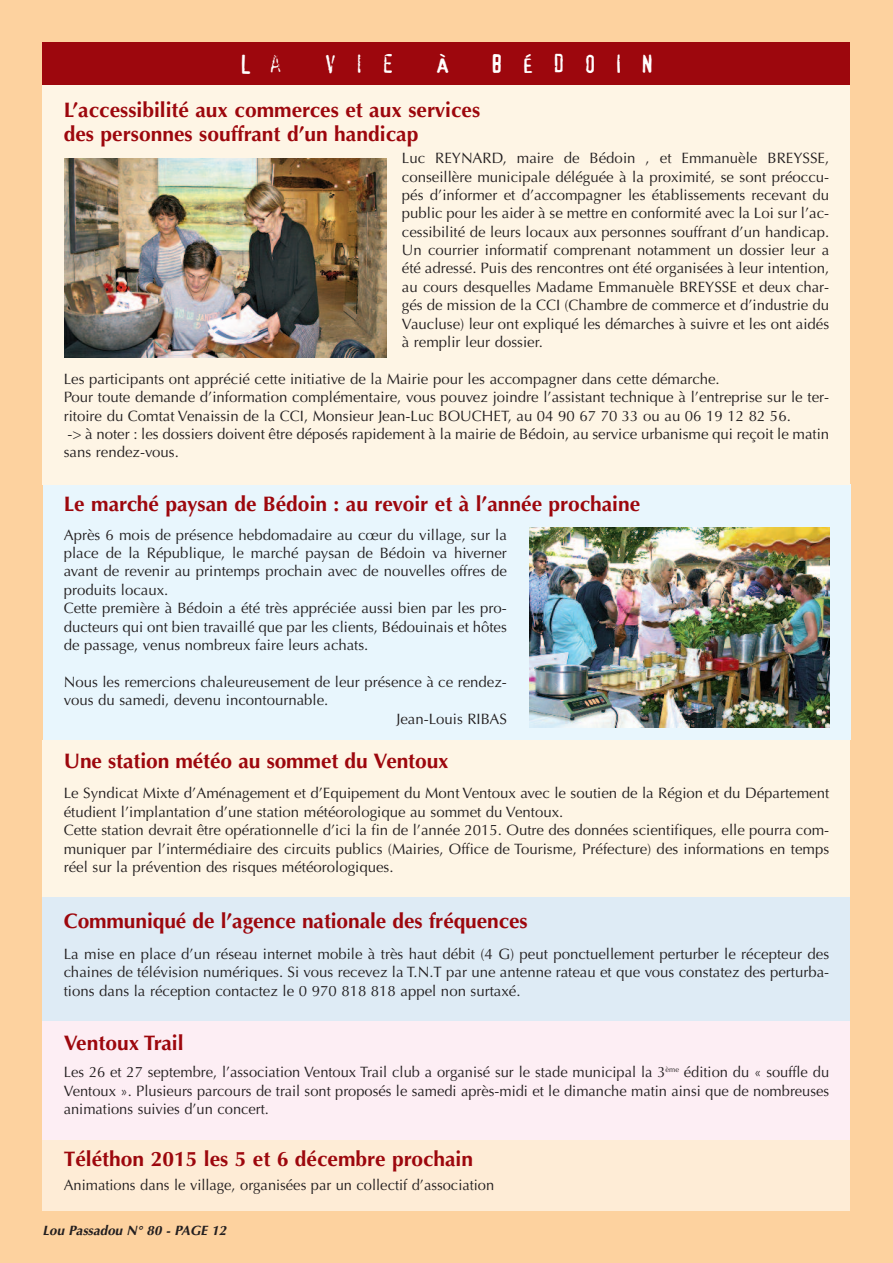
<style>
.page{position:relative;width:893px;height:1263px;background:#fdd29f}
.page>*{position:absolute;margin:0;border:0;box-sizing:border-box;transform-origin:0 0}
.t1{font:24.75px "Confidential";letter-spacing:.75em;color:#fff}
.t2{font:700 21px/24px "Optima";color:#9d070d}
.t3{font:15px/18.5px "Optima";color:#231f20}
.t4{font:italic 700 13.5px "Optima";color:#231f20}
</style>
<div class="page">
<div style="left:43px;top:43px;width:807px;height:42px;background:#9d070d"></div>
<div style="left:43px;top:1020px;width:807px;height:120px;background:#fdeef4"></div>
<div style="left:43px;top:485px;width:807px;height:255px;background:#e8f6fd"></div>
<div style="left:43px;top:85px;width:807px;height:400px;background:#fef5e5"></div>
<div style="left:43px;top:1140px;width:807px;height:70px;background:#feecd6"></div>
<img style="left:529px;top:528px;width:300px;height:199px">
<img style="left:65px;top:159px;width:322px;height:199px">
<div style="left:43px;top:740px;width:807px;height:157px;background:#fef5e5"></div>
<div style="left:43px;top:897px;width:807px;height:123px;background:#deebf5"></div>
<h1 class="t1" style="left:239px;top:50px;width:44px">L A</h1>
<h1 class="t1" style="left:324px;top:50px;width:72px">VIE</h1>
<h1 class="t1" style="left:436px;top:50px;width:14px">À</h1>
<h1 class="t1" style="left:491px;top:50px;width:164px">BÉDOIN</h1>
<h2 class="t2" style="left:64px;top:98px;width:418px">L’accessibilité aux commerces et aux services des personnes souffrant d’un handicap</h2>
<p class="t3" style="left:402px;top:150px;width:429px;text-align:justify">Luc REYNARD, maire de Bédoin , et Emmanuèle BREYSSE, conseillère municipale déléguée à la proximité, se sont préoccu&shy;pés d’informer et d’accompagner les établissements recevant du public pour les aider à se mettre en conformité avec la Loi sur l’ac&shy;cessibilité de leurs locaux aux personnes souffrant d’un handicap.<br>Un courrier informatif comprenant notamment un dossier leur a été adressé. Puis des rencontres ont été organisées à leur intention, au cours desquelles Madame Emmanuèle BREYSSE et deux char&shy;gés de mission de la CCI (Chambre de commerce et d’industrie du Vaucluse) leur ont expliqué les démarches à suivre et les ont aidés à remplir leur dossier.</p>
<p class="t3" style="left:64px;top:371px;width:767px">Les participants ont apprécié cette initiative de la Mairie pour les accompagner dans cette démarche.<br>Pour toute demande d’information complémentaire, vous pouvez joindre l’assistant technique à l’entreprise sur le ter&shy;ritoire du Comtat Venaissin de la CCI, Monsieur Jean-Luc BOUCHET, au 04 90 67 70 33 ou au 06 19 12 82 56.<br>-&gt; à noter : les dossiers doivent être déposés rapidement à la mairie de Bédoin, au service urbanisme qui reçoit le matin sans rendez-vous.</p>
<h2 class="t2" style="left:64px;top:492px;width:578px">Le marché paysan de Bédoin : au revoir et à l’année prochaine</h2>
<p class="t3" style="left:64px;top:527px;width:445px">Après 6 mois de présence hebdomadaire au cœur du village, sur la place de la République, le marché paysan de Bédoin va hiverner avant de revenir au printemps prochain avec de nouvelles offres de produits locaux.<br>Cette première à Bédoin a été très appréciée aussi bien par les pro&shy;ducteurs qui ont bien travaillé que par les clients, Bédouinais et hôtes de passage, venus nombreux faire leurs achats.</p>
<p class="t3" style="left:64px;top:674px;width:445px">Nous les remercions chaleureusement de leur présence à ce rendez-</p>
<p class="t3" style="left:64px;top:692px;width:266px">vous du samedi, devenu incontournable.</p>
<p class="t3" style="left:396px;top:711px;width:112px">Jean-Louis RIBAS</p>
<h2 class="t2" style="left:64px;top:751px;width:386px">Une station météo au sommet du Ventoux</h2>
<p class="t3" style="left:64px;top:785px;width:767px">Le Syndicat Mixte d’Aménagement et d’Equipement du Mont Ventoux avec le soutien de la Région et du Département étudient l’implantation d’une station météorologique au sommet du Ventoux.<br>Cette station devrait être opérationnelle d’ici la fin de l’année 2015. Outre des données scientifiques, elle pourra com&shy;muniquer par l’intermédiaire des circuits publics (Mairies, Office de Tourisme, Préfecture) des informations en temps réel sur la prévention des risques météorologiques.</p>
<h2 class="t2" style="left:64px;top:911px;width:465px">Communiqué de l’agence nationale des fréquences</h2>
<p class="t3" style="left:64px;top:946px;width:767px;text-align:justify">La mise en place d’un réseau internet mobile à très haut débit (4 G) peut ponctuellement perturber le récepteur des chaines de télévision numériques. Si vous recevez la T.N.T par une antenne rateau et que vous constatez des perturba&shy;tions dans la réception contactez le 0 970 818 818 appel non surtaxé.</p>
<h2 class="t2" style="left:64px;top:1031px;width:121px">Ventoux Trail</h2>
<p class="t3" style="left:64px;top:1064px;width:767px;text-align:justify">Les 26 et 27 septembre, l’association Ventoux Trail club a organisé sur le stade municipal la 3<sup>ème</sup> édition du « souffle du Ventoux ». Plusieurs parcours de trail sont proposés le samedi après-midi et le dimanche matin ainsi que de nombreuses animations suivies d’un concert.</p>
<h2 class="t2" style="left:64px;top:1147px;width:411px">Téléthon 2015 les 5 et 6 décembre prochain</h2>
<p class="t3" style="left:64px;top:1177px;width:432px">Animations dans le village, organisées par un collectif d’association</p>
<p class="t4" style="left:43px;top:1225px;width:185px">Lou Passadou N° 80 - PAGE 12</p>
</div>
